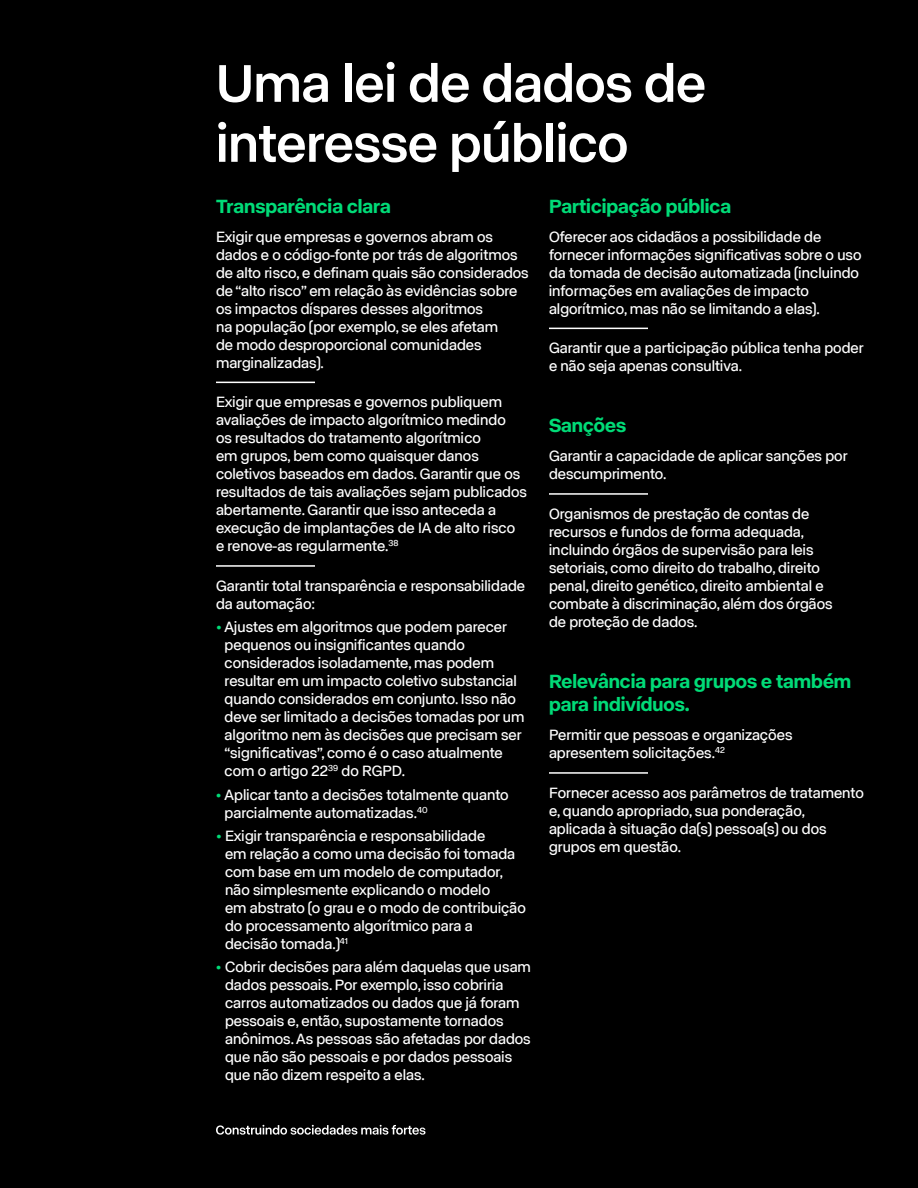
<style>
.page{position:relative;width:918px;height:1188px;background:#000}
.page>*{position:absolute;margin:0;border:0;box-sizing:border-box;transform-origin:0 0}
.t1{font:54px/60px "ABC Normal Neutral";color:#fff}
.t2{font:700 19.5px/23.4px "ABC Normal";color:#00db77}
.t3{font:15px/18px "ABC Normal";color:#fff}
.s1{color:#00db77}
</style>
<div class="page">
<hr style="left:216px;top:382px;width:99px;height:1px;background:#fff">
<hr style="left:216px;top:565px;width:99px;height:2px;background:#fff">
<hr style="left:549px;top:328px;width:99px;height:1px;background:#fff">
<hr style="left:549px;top:493px;width:99px;height:2px;background:#fff">
<hr style="left:549px;top:772px;width:99px;height:2px;background:#fff">
<svg style="left:216px;top:1125px;width:210px;height:10px"></svg>
<h1 class="t1" style="left:216px;top:50px;width:491px">Uma lei de dados de interesse público</h1>
<h2 class="t2" style="left:216px;top:193px;width:176px">Transparência clara</h2>
<p class="t3" style="left:216px;top:226px;width:314px">Exigir que empresas e governos abram os dados e o código-fonte por trás de algoritmos de alto risco, e definam quais são considerados de “alto risco” em relação às evidências sobre os impactos díspares desses algoritmos<br>na população (por exemplo, se eles afetam<br>de modo desproporcional comunidades marginalizadas).</p>
<p class="t3" style="left:216px;top:392px;width:313px">Exigir que empresas e governos publiquem avaliações de impacto algorítmico medindo<br>os resultados do tratamento algorítmico<br>em grupos, bem como quaisquer danos coletivos baseados em dados. Garantir que os resultados de tais avaliações sejam publicados abertamente. Garantir que isso anteceda a execução de implantações de IA de alto risco e renove-as regularmente.<sup>38</sup></p>
<p class="t3" style="left:216px;top:576px;width:311px">Garantir total transparência e responsabilidade da automação:</p>
<p class="t3" style="left:225px;top:617px;width:301px;text-indent:-9px"><span class="s1">•</span> Ajustes em algoritmos que podem parecer pequenos ou insignificantes quando considerados isoladamente, mas podem resultar em um impacto coletivo substancial quando considerados em conjunto. Isso não deve ser limitado a decisões tomadas por um algoritmo nem às decisões que precisam ser “significativas”, como é o caso atualmente com o artigo 22<sup>39</sup> do RGPD.</p>
<p class="t3" style="left:225px;top:784px;width:286px;text-indent:-9px"><span class="s1">•</span> Aplicar tanto a decisões totalmente quanto parcialmente automatizadas.<sup>40</sup></p>
<p class="t3" style="left:225px;top:826px;width:302px;text-indent:-9px"><span class="s1">•</span> Exigir transparência e responsabilidade<br>em relação a como uma decisão foi tomada com base em um modelo de computador, não simplesmente explicando o modelo<br>em abstrato (o grau e o modo de contribuição do processamento algorítmico para a decisão tomada.)<sup>41</sup></p>
<p class="t3" style="left:225px;top:957px;width:307px;text-indent:-9px"><span class="s1">•</span> Cobrir decisões para além daquelas que usam dados pessoais. Por exemplo, isso cobriria carros automatizados ou dados que já foram pessoais e, então, supostamente tornados anônimos. As pessoas são afetadas por dados que não são pessoais e por dados pessoais que não dizem respeito a elas.</p>
<h2 class="t2" style="left:549px;top:193px;width:184px">Participação pública</h2>
<p class="t3" style="left:549px;top:226px;width:314px">Oferecer aos cidadãos a possibilidade de fornecer informações significativas sobre o uso da tomada de decisão automatizada (incluindo informações em avaliações de impacto algorítmico, mas não se limitando a elas).</p>
<p class="t3" style="left:549px;top:338px;width:316px">Garantir que a participação pública tenha poder e não seja apenas consultiva.</p>
<h2 class="t2" style="left:549px;top:413px;width:79px">Sanções</h2>
<p class="t3" style="left:549px;top:446px;width:300px">Garantir a capacidade de aplicar sanções por descumprimento.</p>
<p class="t3" style="left:549px;top:504px;width:285px">Organismos de prestação de contas de recursos e fundos de forma adequada, incluindo órgãos de supervisão para leis setoriais, como direito do trabalho, direito penal, direito genético, direito ambiental e combate à discriminação, além dos órgãos de proteção de dados.</p>
<h2 class="t2" style="left:549px;top:668px;width:304px">Relevância para grupos e também para indivíduos.</h2>
<p class="t3" style="left:549px;top:725px;width:245px">Permitir que pessoas e organizações apresentem solicitações.<sup>42</sup></p>
<p class="t3" style="left:549px;top:783px;width:316px">Fornecer acesso aos parâmetros de tratamento e, quando apropriado, sua ponderação, aplicada à situação da(s) pessoa(s) ou dos grupos em questão.</p>
</div>
